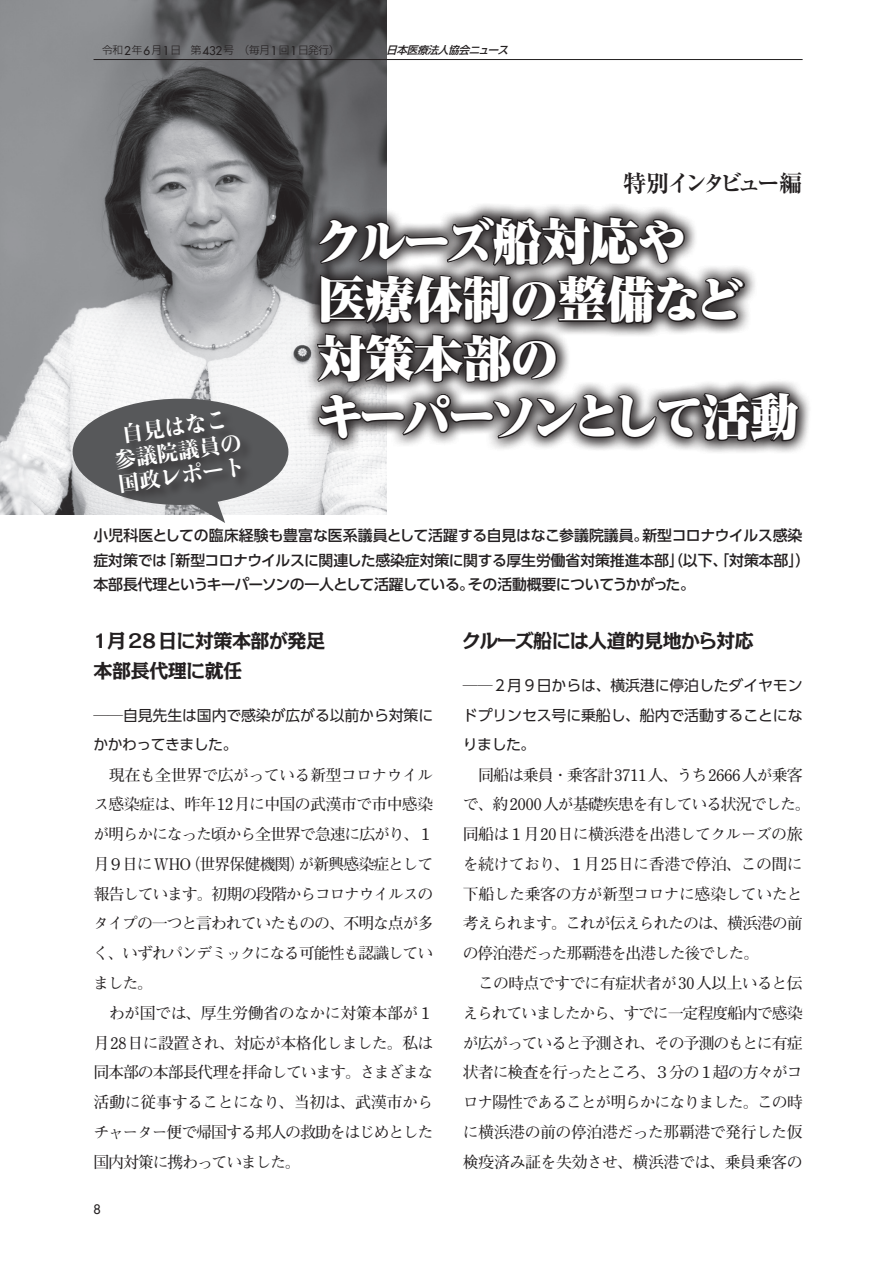
<style>
.page{position:relative;width:893px;height:1263px;background:#fff}
.page>*{position:absolute;margin:0;border:0;box-sizing:border-box;transform-origin:0 0}
.t1{font:800 48.9px/58.5px "Reim Pro";letter-spacing:-.035em;color:#fff}
.t2{font:700 23.4px "Ryumin Pro";letter-spacing:-.205em;color:#231f20}
.t3{font:800 21.3px/24.5px "Kocho Std";color:#fff;text-align:center}
.t4{font:700 19.2px/29.7px "Kakumin Pro";letter-spacing:-.03em;color:#231f20}
.t5{font:700 15.9px/29.7px "Futo Min A101 Pro";letter-spacing:-.06em;color:#231f20;text-align:justify}
.t6{font:500 14.85px/24.5px "UD Shin Go Pro";letter-spacing:-.015em;color:#231f20}
.t7{font:14.85px/29.7px "UD Shin Go Pro";letter-spacing:-.005em;color:#231f20}
.t8{font:500 12.75px "Futura Std";color:#231f20}
.t9{font:300 10.65px "Shin Go Pro";letter-spacing:-.03em;color:#231f20}
.t10{font:italic 500 10.65px "Shin Go Pro";color:#231f20}
.s1{font-family:"Futura Std";font-weight:500;font-size:11.7px}
</style>
<div class="page">
<img style="left:0;top:0;width:387px;height:514px">
<svg style="left:305px;top:202px;width:504px;height:253px"></svg>
<svg style="left:315px;top:180px;width:431px;height:204px"></svg>
<svg style="left:317px;top:390px;width:483px;height:103px"></svg>
<hr style="left:94px;top:59px;width:709px;height:1px;background:#231f20">
<div style="left:73px;top:399px;width:215px;height:106px;background:#57585a;border-radius:50%"></div>
<svg style="left:190px;top:505px;width:35px;height:18px"></svg>
<div style="left:116px;top:411px;width:138px;height:94px;background:#231f20;opacity:.7"></div>
<p class="t9" style="left:102px;top:41px;width:239px">令和<span class="s1">2</span>年<span class="s1">6</span>月<span class="s1">1</span>日　第<span class="s1">432</span>号　（毎月<span class="s1">1</span>回<span class="s1">1</span>日発行）</p>
<p class="t10" style="left:386px;top:41px;width:128px">日本医療法人協会ニュース</p>
<h3 class="t3" style="left:110px;top:421px;width:129px;rotate:-8deg">自見はなこ参議院議員の国政レポート</h3>
<h2 class="t2" style="left:623px;top:164px;width:181px">特別インタビュー編</h2>
<h1 class="t1" style="left:314px;top:213px;width:485px">クルーズ船対応や<br>医療体制の整備など対策本部の<br>キーパーソンとして活動</h1>
<p class="t6" style="left:94px;top:523px;width:718px">小児科医としての臨床経験も豊富な医系議員として活躍する自見はなこ参議院議員。新型コロナウイルス感染症対策では「新型コロナウイルスに関連した感染症対策に関する厚生労働省対策推進本部」（以下、「対策本部」）本部長代理というキーパーソンの一人として活躍している。その活動概要についてうかがった。</p>
<p class="t4" style="left:91px;top:623px;width:236px">１月28日に対策本部が発足本部長代理に就任</p>
<p class="t7" style="left:94px;top:700px;width:341px">──自見先生は国内で感染が広がる以前から対策にかかわってきました。</p>
<p class="t5" style="left:93px;top:758px;width:342px;text-indent:16px">現在も全世界で広がっている新型コロナウイルス感染症は、昨年12月に中国の武漢市で市中感染が明らかになった頃から全世界で急速に広がり、１月９日にWHO（世界保健機関）が新興感染症として報告しています。初期の段階からコロナウイルスのタイプの一つと言われていたものの、不明な点が多く、いずれパンデミックになる可能性も認識していました。</p>
<p class="t5" style="left:93px;top:996px;width:342px;text-indent:15px">わが国では、厚生労働省のなかに対策本部が１月28日に設置され、対応が本格化しました。私は同本部の本部長代理を拝命しています。さまざまな活動に従事することになり、当初は、武漢市からチャーター便で帰国する邦人の救助をはじめとした国内対策に携わっていました。</p>
<p class="t8" style="left:94px;top:1201px;width:9px">8</p>
<p class="t4" style="left:462px;top:623px;width:293px">クルーズ船には人道的見地から対応</p>
<p class="t7" style="left:463px;top:670px;width:341px;text-align:justify">──２月９日からは、横浜港に停泊したダイヤモンドプリンセス号に乗船し、船内で活動することになりました。</p>
<p class="t5" style="left:463px;top:758px;width:350px;text-align:left;text-indent:16px">同船は乗員・乗客計3711人、うち2666人が乗客で、約2000人が基礎疾患を有している状況でした。同船は１月20日に横浜港を出港してクルーズの旅を続けており、１月25日に香港で停泊、この間に下船した乗客の方が新型コロナに感染していたと考えられます。これが伝えられたのは、横浜港の前の停泊港だった那覇港を出港した後でした。</p>
<p class="t5" style="left:463px;top:966px;width:342px;text-indent:15px">この時点ですでに有症状者が30人以上いると伝えられていましたから、すでに一定程度船内で感染が広がっていると予測され、その予測のもとに有症状者に検査を行ったところ、３分の１超の方々がコロナ陽性であることが明らかになりました。この時に横浜港の前の停泊港だった那覇港で発行した仮検疫済み証を失効させ、横浜港では、乗員乗客の</p>
</div>
